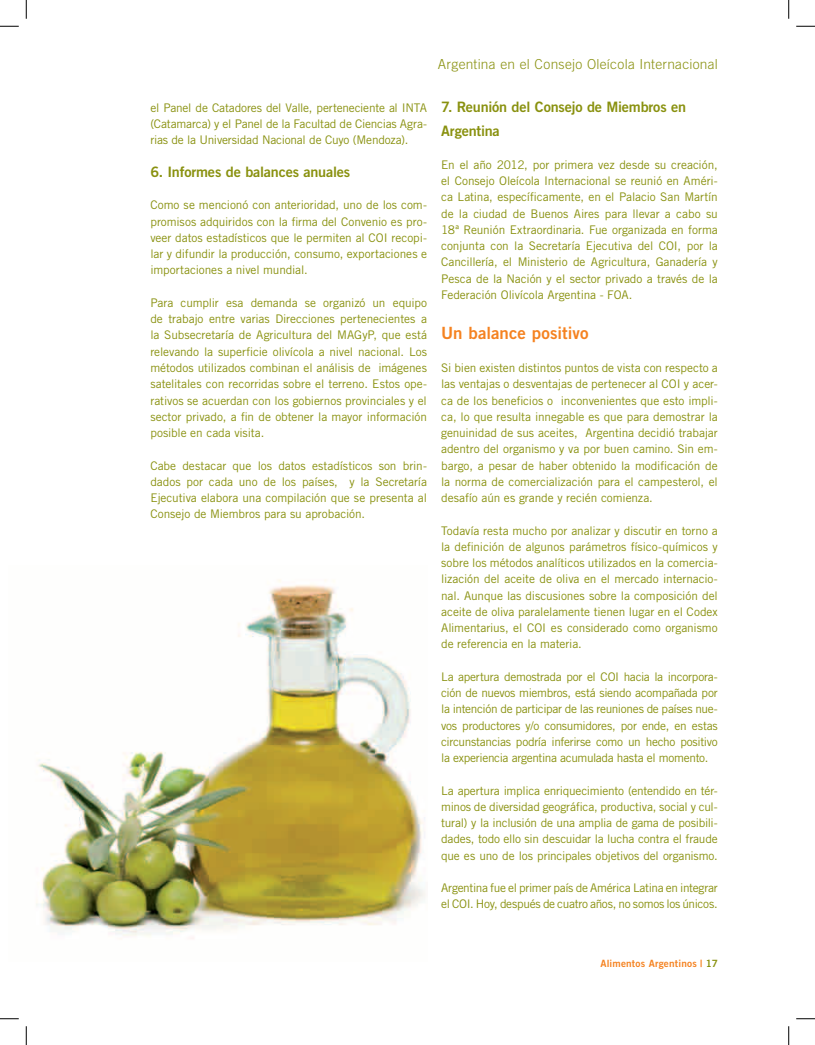
<style>
.page{position:relative;width:815px;height:1045px;background:#fff}
.page>*{position:absolute;margin:0;border:0;box-sizing:border-box;transform-origin:0 0}
.t1{font:16.88px "Trade Gothic LT Std Bd 2";color:#f58220}
.t2{font:14.38px/24.4px "Trade Gothic LT Std Bd 2";letter-spacing:-.015em;color:#89910f}
.t3{font:300 13.75px "Trade Gothic LT Std";letter-spacing:.02em;color:#89910f}
.t4{font:11.88px/16.2px "Trade Gothic LT Std";letter-spacing:-.015em;color:#89910f;text-align:justify}
.t5{font:10px "Trade Gothic LT Std Bd 2";letter-spacing:.02em;color:#f58220}
.s1{color:#89910f}
</style>
<div class="page">
<img style="left:36px;top:579px;width:390px;height:360px">
<svg style="left:0;top:25px;width:19px;height:2px"></svg>
<svg style="left:796px;top:25px;width:18px;height:2px"></svg>
<svg style="left:0;top:1018px;width:19px;height:1px"></svg>
<svg style="left:796px;top:1018px;width:18px;height:1px"></svg>
<svg style="left:25px;top:0;width:2px;height:19px"></svg>
<svg style="left:25px;top:1026px;width:2px;height:19px"></svg>
<svg style="left:788px;top:0;width:1px;height:19px"></svg>
<svg style="left:788px;top:1026px;width:1px;height:19px"></svg>
<p class="t3" style="left:438px;top:56px;width:281px">Argentina en el Consejo Oleícola Internacional</p>
<p class="t4" style="left:150px;top:99px;width:278px">el Panel de Catadores del Valle, perteneciente al INTA (Catamarca) y el Panel de la Facultad de Ciencias Agra&shy;rias de la Universidad Nacional de Cuyo (Mendoza).</p>
<p class="t2" style="left:150px;top:159px;width:201px">6. Informes de balances anuales</p>
<p class="t4" style="left:150px;top:197px;width:278px">Como se mencionó con anterioridad, uno de los com&shy;promisos adquiridos con la firma del Convenio es pro&shy;veer datos estadísticos que le permiten al COI recopi&shy;lar y difundir la producción, consumo, exportaciones e importaciones a nivel mundial.</p>
<p class="t4" style="left:150px;top:294px;width:278px">Para cumplir esa demanda se organizó un equipo de trabajo entre varias Direcciones pertenecientes a la Subsecretaría de Agricultura del MAGyP, que está relevando la superficie olivícola a nivel nacional. Los métodos utilizados combinan el análisis de imágenes satelitales con recorridas sobre el terreno. Estos ope&shy;rativos se acuerdan con los gobiernos provinciales y el sector privado, a fin de obtener la mayor información posible en cada visita.</p>
<p class="t4" style="left:150px;top:457px;width:278px">Cabe destacar que los datos estadísticos son brin&shy;dados por cada uno de los países, y la Secretaría Ejecutiva elabora una compilación que se presenta al Consejo de Miembros para su aprobación.</p>
<p class="t2" style="left:441px;top:94px;width:246px">7. Reunión del Consejo de Miembros en<br>Argentina</p>
<p class="t4" style="left:441px;top:156px;width:278px">En el año 2012, por primera vez desde su creación, el Consejo Oleícola Internacional se reunió en Améri&shy;ca Latina, específicamente, en el Palacio San Martín de la ciudad de Buenos Aires para llevar a cabo su 18ª Reunión Extraordinaria. Fue organizada en forma conjunta con la Secretaría Ejecutiva del COI, por la Cancillería, el Ministerio de Agricultura, Ganadería y Pesca de la Nación y el sector privado a través de la Federación Olivícola Argentina - FOA.</p>
<p class="t1" style="left:441px;top:323px;width:149px">Un balance positivo</p>
<p class="t4" style="left:441px;top:359px;width:278px">Si bien existen distintos puntos de vista con respecto a las ventajas o desventajas de pertenecer al COI y acer&shy;ca de los beneficios o inconvenientes que esto impli&shy;ca, lo que resulta innegable es que para demostrar la genuinidad de sus aceites, Argentina decidió trabajar adentro del organismo y va por buen camino. Sin em&shy;bargo, a pesar de haber obtenido la modificación de la norma de comercialización para el campesterol, el desafío aún es grande y recién comienza.</p>
<p class="t4" style="left:441px;top:522px;width:278px">Todavía resta mucho por analizar y discutir en torno a la definición de algunos parámetros físico-químicos y sobre los métodos analíticos utilizados en la comercia&shy;lización del aceite de oliva en el mercado internacio&shy;nal. Aunque las discusiones sobre la composición del aceite de oliva paralelamente tienen lugar en el Codex Alimentarius, el COI es considerado como organismo de referencia en la materia.</p>
<p class="t4" style="left:441px;top:668px;width:278px">La apertura demostrada por el COI hacia la incorpora&shy;ción de nuevos miembros, está siendo acompañada por la intención de participar de las reuniones de países nue&shy;vos productores y/o consumidores, por ende, en estas circunstancias podría inferirse como un hecho positivo la experiencia argentina acumulada hasta el momento.</p>
<p class="t4" style="left:441px;top:782px;width:278px">La apertura implica enriquecimiento (entendido en tér&shy;minos de diversidad geográfica, productiva, social y cul&shy;tural) y la inclusión de una amplia de gama de posibili&shy;dades, todo ello sin descuidar la lucha contra el fraude que es uno de los principales objetivos del organismo.</p>
<p class="t4" style="left:441px;top:879px;width:278px">Argentina fue el primer país de América Latina en integrar el COI. Hoy, después de cuatro años, no somos los únicos.</p>
<p class="t5" style="left:600px;top:957px;width:119px">Alimentos Argentinos | <span class="s1">17</span></p>
</div>
